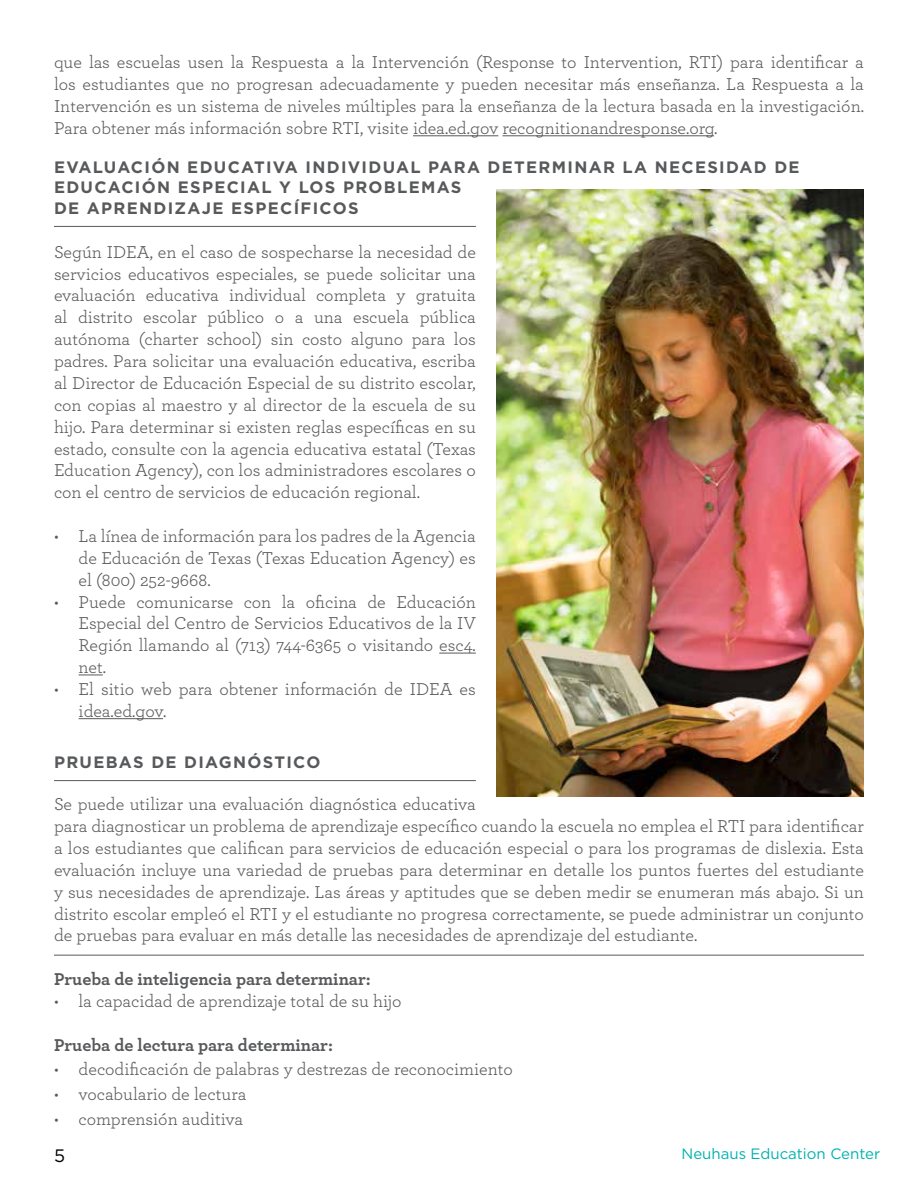
<style>
.page{position:relative;width:918px;height:1188px;background:#fff}
.page>*{position:absolute;margin:0;border:0;box-sizing:border-box;transform-origin:0 0}
.t1{font:18px/21.9px "Archer";color:#58595b;text-align:justify}
.t2{font:700 18px "Archer";color:#58595b}
.t3{font:18px "Gotham";color:#000}
.t4{font:700 16.5px/20.5px "Gotham";letter-spacing:.08em;color:#58595b}
.t5{font:15px "Gotham";color:#00b1b0}
</style>
<div class="page">
<hr style="left:413px;top:135px;width:85px;height:1px;background:#58595b">
<hr style="left:502px;top:135px;width:212px;height:1px;background:#58595b">
<hr style="left:54px;top:226px;width:422px;height:1px;background:#58595b">
<hr style="left:439px;top:653px;width:37px;height:1px;background:#58595b">
<svg style="left:79px;top:674px;width:24px;height:1px"></svg>
<hr style="left:79px;top:718px;width:84px;height:1px;background:#58595b">
<hr style="left:54px;top:780px;width:422px;height:1px;background:#58595b">
<hr style="left:54px;top:955px;width:810px;height:1px;background:#58595b">
<img style="left:496px;top:189px;width:368px;height:607px">
<p class="t1" style="left:54px;top:51px;width:812px">que las escuelas usen la Respuesta a la Intervención (Response to Intervention, RTI) para identificar a los estudiantes que no progresan adecuadamente y pueden necesitar más enseñanza. La Respuesta a la Intervención es un sistema de niveles múltiples para la enseñanza de la lectura basada en la investigación.<br>Para obtener más información sobre RTI, visite idea.ed.gov recognitionandresponse.org.</p>
<p class="t4" style="left:54px;top:157px;width:747px">EVALUACIÓN EDUCATIVA INDIVIDUAL PARA DETERMINAR LA NECESIDAD DE<br>EDUCACIÓN ESPECIAL Y LOS PROBLEMAS<br>DE APRENDIZAJE ESPECÍFICOS</p>
<p class="t1" style="left:54px;top:240px;width:423px">Según IDEA, en el caso de sospecharse la necesidad de servicios educativos especiales, se puede solicitar una evaluación educativa individual completa y gratuita al distrito escolar público o a una escuela pública autónoma (charter school) sin costo alguno para los padres. Para solicitar una evaluación educativa, escriba al Director de Educación Especial de su distrito escolar, con copias al maestro y al director de la escuela de su hijo. Para determinar si existen reglas específicas en su estado, consulte con la agencia educativa estatal (Texas Education Agency), con los administradores escolares o con el centro de servicios de educación regional.</p>
<p class="t1" style="left:79px;top:524px;width:399px;text-indent:-25px">• La línea de información para los padres de la Agencia de Educación de Texas (Texas Education Agency) es el (800) 252-9668.</p>
<p class="t1" style="left:79px;top:590px;width:399px;text-indent:-25px">• Puede comunicarse con la oficina de Educación Especial del Centro de Servicios Educativos de la IV Región llamando al (713) 744-6365 o visitando esc4. net.</p>
<p class="t1" style="left:79px;top:677px;width:399px;text-indent:-25px">• El sitio web para obtener información de IDEA es idea.ed.gov.</p>
<p class="t4" style="left:54px;top:752px;width:268px">PRUEBAS DE DIAGNÓSTICO</p>
<p class="t1" style="left:54px;top:792px;width:812px;text-align:left">Se puede utilizar una evaluación diagnóstica educativa<br>para diagnosticar un problema de aprendizaje específico cuando la escuela no emplea el RTI para identificar a los estudiantes que califican para servicios de educación especial o para los programas de dislexia. Esta evaluación incluye una variedad de pruebas para determinar en detalle los puntos fuertes del estudiante y sus necesidades de aprendizaje. Las áreas y aptitudes que se deben medir se enumeran más abajo. Si un distrito escolar empleó el RTI y el estudiante no progresa correctamente, se puede administrar un conjunto de pruebas para evaluar en más detalle las necesidades de aprendizaje del estudiante.</p>
<p class="t2" style="left:54px;top:965px;width:318px">Prueba de inteligencia para determinar:</p>
<p class="t1" style="left:54px;top:989px;width:349px">• la capacidad de aprendizaje total de su hijo</p>
<p class="t2" style="left:54px;top:1031px;width:281px">Prueba de lectura para determinar:</p>
<p class="t1" style="left:54px;top:1058px;width:460px">• decodificación de palabras y destrezas de reconocimiento</p>
<p class="t1" style="left:54px;top:1082px;width:194px">• vocabulario de lectura</p>
<p class="t1" style="left:54px;top:1107px;width:191px">• comprensión auditiva</p>
<p class="t3" style="left:54px;top:1144px;width:13px">5</p>
<p class="t5" style="left:682px;top:1145px;width:200px">Neuhaus Education Center</p>
</div>
